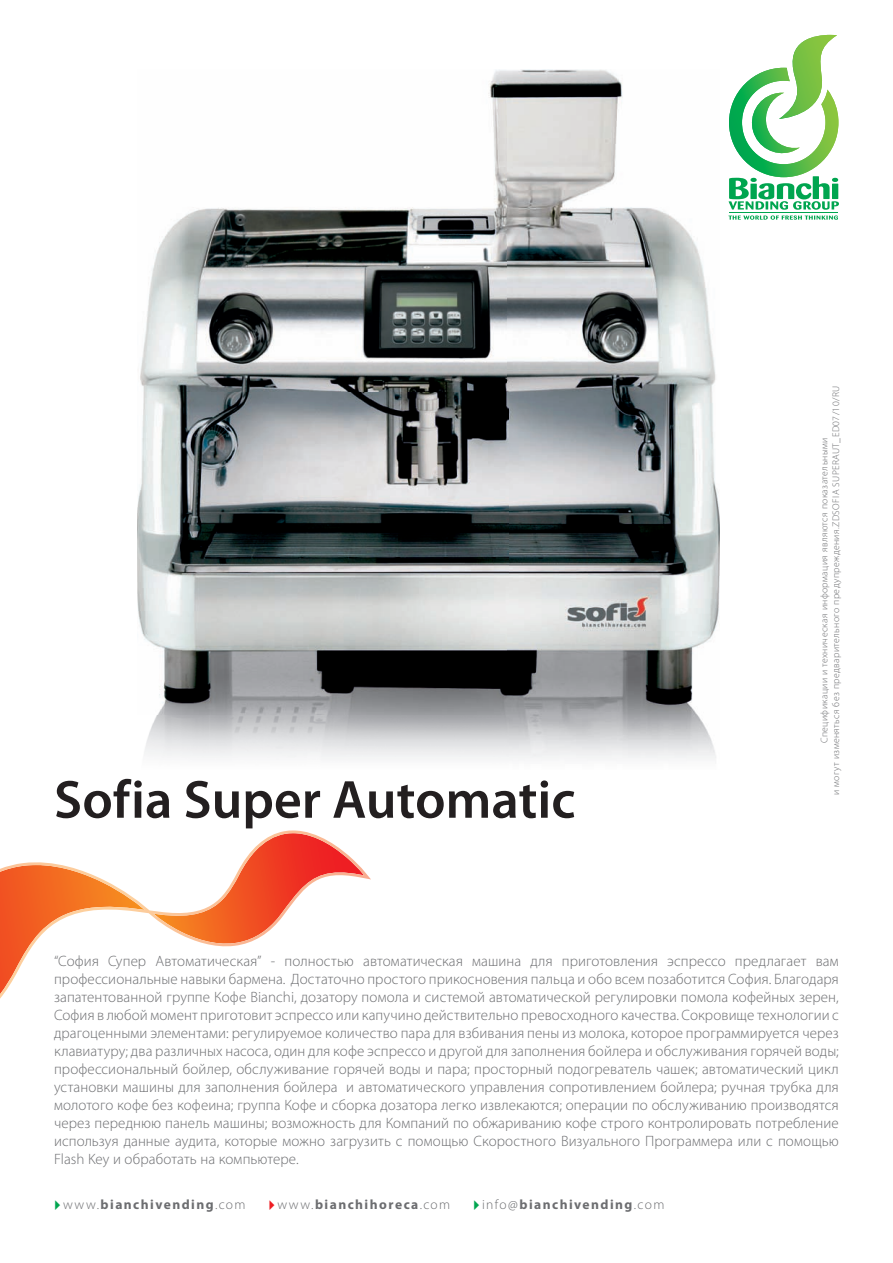
<style>
.page{position:relative;width:893px;height:1263px;background:#fff}
.page>*{position:absolute;margin:0;border:0;box-sizing:border-box;transform-origin:0 0}
.t1{font:600 54px "Myriad Pro";color:#231f20}
.t2{font:300 15px/18px "Myriad Pro";letter-spacing:.005em;color:#6c6d70;text-align:justify}
.t3{font:700 13.5px "Myriad Pro";letter-spacing:.105em;color:#6c6d70}
.t4{font:300 9.75px/11.7px "Myriad Pro";letter-spacing:.04em;color:#6c6d70;text-align:center}
.s1{font-weight:300}
</style>
<div class="page">
<img style="left:137px;top:70px;width:583px;height:689px">
<svg style="left:0;top:830px;width:371px;height:169px"></svg>
<img style="left:0;top:864px;width:145px;height:130px">
<img style="left:154px;top:833px;width:210px;height:89px">
<svg style="left:728px;top:35px;width:111px;height:185px"></svg>
<hr style="left:729px;top:212px;width:109px;height:1px;background:#00a54f">
<h1 class="t1" style="left:54px;top:765px;width:523px">Sofia Super Automatic</h1>
<p class="t4" style="left:818px;top:795px;width:410px;rotate:-90deg">Cпецификации и техническая информация являются показательными<br>и могут изменяться без предварительного предупреждения.ZDSOFIA SUPERAUT_ED07/10/RU</p>
<p class="t2" style="left:54px;top:952px;width:786px">“София Супер Автоматическая” - полностью автоматическая машина для приготовления эспрессо предлагает вам профессиональные навыки бармена. Достаточно простого прикосновения пальца и обо всем позаботится София. Благодаря запатентованной группе Кофе Bianchi, дозатору помола и системой автоматической регулировки помола кофейных зерен, София в любой момент приготовит эспрессо или капучино действительно превосходного качества. Сокровище технологии с драгоценными элементами: регулируемое количество пара для взбивания пены из молока, которое программируется через клавиатуру; два различных насоса, один для кофе эспрессо и другой для заполнения бойлера и обслуживания горячей воды; профессиональный бойлер, обслуживание горячей воды и пара; просторный подогреватель чашек; автоматический цикл установки машины для заполнения бойлера и автоматического управления сопротивлением бойлера; ручная трубка для молотого кофе без кофеина; группа Кофе и сборка дозатора легко извлекаются; операции по обслуживанию производятся через переднюю панель машины; возможность для Компаний по обжариванию кофе строго контролировать потребление используя данные аудита, которые можно загрузить с помощью Скоростного Визуального Программера или с помощью Flash Key и обработать на компьютере.</p>
<p class="t3" style="left:63px;top:1195px;width:184px"><span class="s1">www.</span>bianchivending<span class="s1">.com</span></p>
<p class="t3" style="left:277px;top:1195px;width:174px"><span class="s1">www.</span>bianchihoreca<span class="s1">.com</span></p>
<p class="t3" style="left:482px;top:1195px;width:184px"><span class="s1">info@</span>bianchivending<span class="s1">.com</span></p>
</div>
